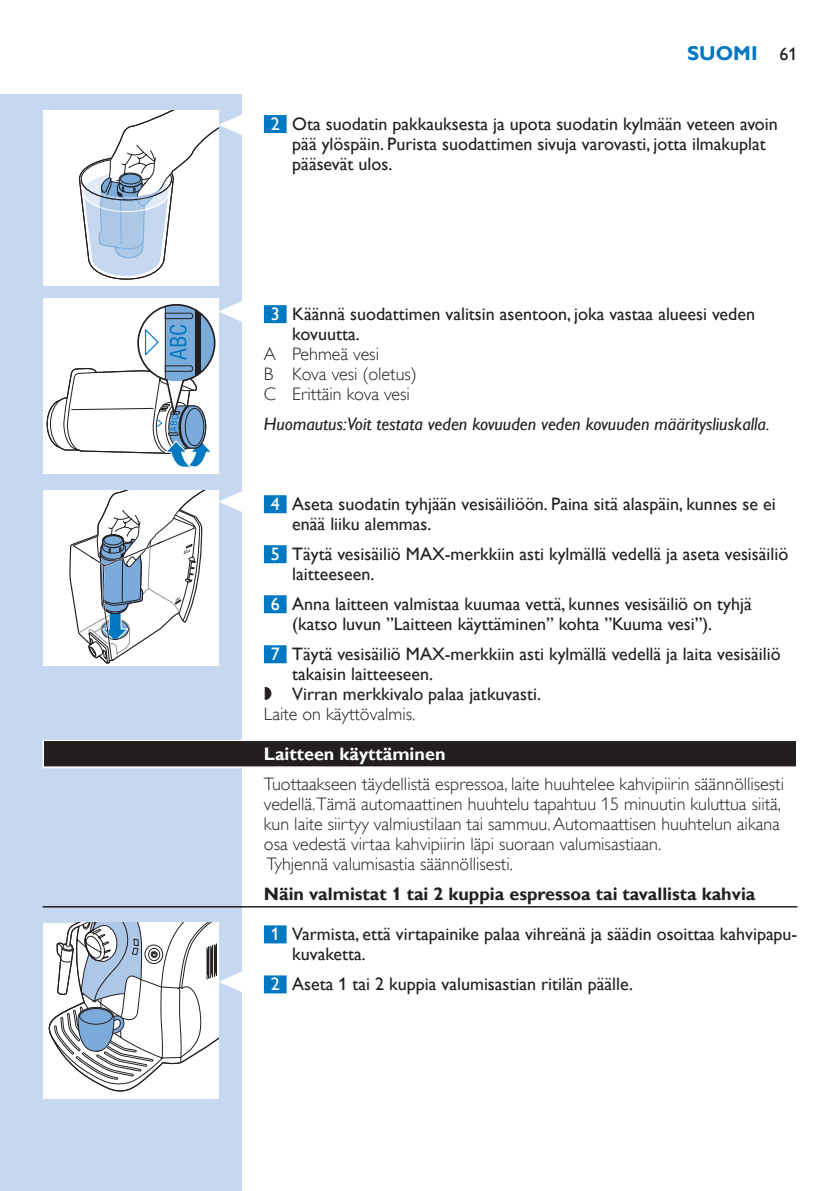
<style>
.page{position:relative;width:840px;height:1191px;background:#fff}
.page>*{position:absolute;margin:0;border:0;box-sizing:border-box;transform-origin:0 0}
.t1{font:700 20px "Gill Sans Alt One WGL";color:#0079c2}
.t2{font:18px/20px "Gill Sans Alt One WGL";color:#231f20}
.t3{font:18px/20px "Gill Sans Alt One WGL Light";color:#231f20}
.t4{font:italic 18px "Gill Sans Alt One WGL";color:#231f20}
.t5{font:700 18px "Gill Sans Alt One WGL";color:#231f20}
.t6{font:700 18px "Gill Sans Alt One WGL";color:#fff}
.s1{font-weight:400;font-size:18px;color:#231f20}
.s2{color:#fff}
.s3{font-family:"Philips Ll Font Plain"}
</style>
<div class="page">
<div style="left:0;top:95px;width:241px;height:1096px;background:#c6d8ef"></div>
<div style="left:264px;top:115px;width:22px;height:18px;background:#0079c2"></div>
<div style="left:264px;top:305px;width:22px;height:18px;background:#0079c2"></div>
<div style="left:264px;top:495px;width:22px;height:18px;background:#0079c2"></div>
<div style="left:264px;top:545px;width:22px;height:18px;background:#0079c2"></div>
<div style="left:264px;top:595px;width:22px;height:18px;background:#0079c2"></div>
<div style="left:264px;top:645px;width:22px;height:18px;background:#0079c2"></div>
<div style="left:43px;top:740px;width:754px;height:28px;background:#a5a3a4"></div>
<div style="left:44px;top:741px;width:751px;height:25px;background:#231f20"></div>
<hr style="left:43px;top:906px;width:754px;height:1px;background:#231f20">
<div style="left:264px;top:925px;width:22px;height:18px;background:#0079c2"></div>
<div style="left:264px;top:975px;width:22px;height:18px;background:#0079c2"></div>
<div style="left:43px;top:110px;width:175px;height:176px;background:#fff"></div>
<svg style="left:78px;top:110px;width:164px;height:176px"></svg>
<div style="left:43px;top:298px;width:175px;height:176px;background:#fff"></div>
<svg style="left:46px;top:300px;width:196px;height:168px"></svg>
<svg style="left:218px;top:490px;width:24px;height:23px"></svg>
<div style="left:43px;top:490px;width:175px;height:176px;background:#fff"></div>
<svg style="left:69px;top:490px;width:137px;height:174px"></svg>
<div style="left:43px;top:923px;width:175px;height:175px;background:#fff"></div>
<svg style="left:48px;top:923px;width:194px;height:172px"></svg>
<p class="t1" style="left:686px;top:40px;width:112px">SUOMI <span class="s1">61</span></p>
<p class="t2" style="left:292px;top:114px;width:486px;text-indent:-22px"><span class="s2">2</span> Ota suodatin pakkauksesta ja upota suodatin kylmään veteen avoin pää ylöspäin. Purista suodattimen sivuja varovasti, jotta ilmakuplat pääsevät ulos.</p>
<p class="t2" style="left:292px;top:304px;width:464px;text-indent:-22px"><span class="s2">3</span> Käännä suodattimen valitsin asentoon, joka vastaa alueesi veden kovuutta.</p>
<p class="t3" style="left:264px;top:344px;width:154px">A Pehmeä vesi<br>B Kova vesi (oletus)<br>C Erittäin kova vesi</p>
<p class="t4" style="left:264px;top:411px;width:507px">Huomautus:Voit testata veden kovuuden veden kovuuden määritysliuskalla.</p>
<p class="t2" style="left:292px;top:494px;width:484px;text-indent:-22px"><span class="s2">4</span> Aseta suodatin tyhjään vesisäiliöön. Paina sitä alaspäin, kunnes se ei enää liiku alemmas.</p>
<p class="t2" style="left:292px;top:544px;width:497px;text-indent:-22px"><span class="s2">5</span> Täytä vesisäiliö MAX-merkkiin asti kylmällä vedellä ja aseta vesisäiliö laitteeseen.</p>
<p class="t2" style="left:292px;top:594px;width:460px;text-indent:-22px"><span class="s2">6</span> Anna laitteen valmistaa kuumaa vettä, kunnes vesisäiliö on tyhjä (katso luvun ”Laitteen käyttäminen” kohta ”Kuuma vesi”).</p>
<p class="t2" style="left:270px;top:644px;width:511px"><span class="s2">7</span> Täytä vesisäiliö MAX-merkkiin asti kylmällä vedellä ja laita vesisäiliö</p>
<p class="t2" style="left:292px;top:664px;width:142px">takaisin laitteeseen.</p>
<p class="t2" style="left:264px;top:684px;width:278px"><span class="s3">,</span> Virran merkkivalo palaa jatkuvasti.</p>
<p class="t3" style="left:264px;top:704px;width:153px">Laite on käyttövalmis.</p>
<p class="t6" style="left:264px;top:742px;width:183px">Laitteen käyttäminen</p>
<p class="t3" style="left:264px;top:774px;width:521px">Tuottaakseen täydellistä espressoa, laite huuhtelee kahvipiirin säännöllisesti vedellä.Tämä automaattinen huuhtelu tapahtuu 15 minuutin kuluttua siitä, kun laite siirtyy valmiustilaan tai sammuu. Automaattisen huuhtelun aikana osa vedestä virtaa kahvipiirin läpi suoraan valumisastiaan.<br>Tyhjennä valumisastia säännöllisesti.</p>
<p class="t5" style="left:264px;top:882px;width:492px">Näin valmistat 1 tai 2 kuppia espressoa tai tavallista kahvia</p>
<p class="t2" style="left:292px;top:924px;width:506px;text-indent:-22px"><span class="s2">1</span> Varmista, että virtapainike palaa vihreänä ja säädin osoittaa kahvipapu&shy;kuvaketta.</p>
<p class="t2" style="left:270px;top:974px;width:363px"><span class="s2">2</span> Aseta 1 tai 2 kuppia valumisastian ritilän päälle.</p>
</div>
